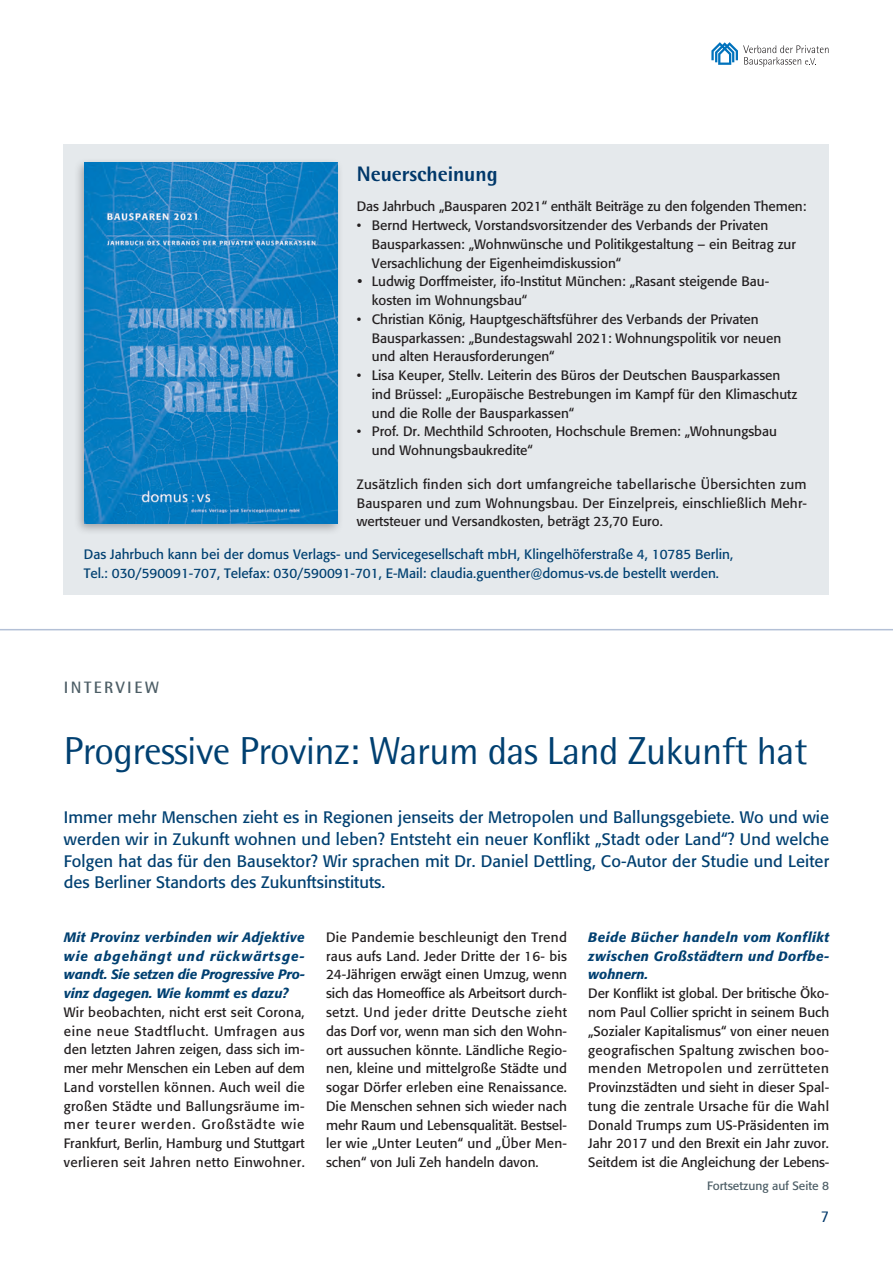
<style>
.page{position:relative;width:893px;height:1263px;background:#fff}
.page>*{position:absolute;margin:0;border:0;box-sizing:border-box;transform-origin:0 0}
.t1{font:39px "Rotis Semi Sans";letter-spacing:-.015em;color:#004071}
.t2{font:800 21px "Rotis Semi Sans";letter-spacing:-.005em;color:#00386a}
.t3{font:16.5px/21.8px "Formata";color:#004071;text-align:justify}
.t4{font:700 16.5px "Rotis Semi Sans";letter-spacing:.15em;color:#4d5e66}
.t5{font:16.5px "Rotis Semi Sans";color:#00386a}
.t6{font:13.5px/18.8px "Formata";color:#231f20}
.t7{font:13.5px/18.8px "Formata";color:#004071}
.t8{font:italic 500 13.5px/18.8px "Formata";color:#004071;text-align:justify}
.t9{font:12px "Formata";color:#4d5e66}
</style>
<div class="page">
<svg style="left:711px;top:42px;width:117px;height:25px"></svg>
<hr style="left:0;top:629px;width:893px;height:1px;background:#b3c0d6">
<div style="left:64px;top:144px;width:765px;height:451px;background:#e5e9ec"></div>
<div style="left:73px;top:158px;width:270px;height:377px;background:#231f20;opacity:.35"></div>
<img style="left:85px;top:163px;width:253px;height:360px">
<h2 class="t2" style="left:357px;top:160px;width:142px">Neuerscheinung</h2>
<p class="t6" style="left:357px;top:197px;width:451px">Das Jahrbuch „Bausparen 2021“ enthält Beiträge zu den folgenden Themen:</p>
<p class="t6" style="left:372px;top:216px;width:426px;text-indent:-15px">• Bernd Hertweck, Vorstandsvorsitzender des Verbands der Privaten<br>Bausparkassen: „Wohnwünsche und Politikgestaltung – ein Beitrag zur<br>Versachlichung der Eigenheimdiskussion“</p>
<p class="t6" style="left:372px;top:272px;width:398px;text-indent:-15px">• Ludwig Dorffmeister, ifo-Institut München: „Rasant steigende Bau&shy;kosten im Wohnungsbau“</p>
<p class="t6" style="left:372px;top:310px;width:411px;text-indent:-15px">• Christian König, Hauptgeschäftsführer des Verbands der Privaten<br>Bausparkassen: „Bundestagswahl 2021: Wohnungspolitik vor neuen und alten Herausforderungen“</p>
<p class="t6" style="left:372px;top:366px;width:427px;text-indent:-15px">• Lisa Keuper, Stellv. Leiterin des Büros der Deutschen Bausparkassen ind Brüssel: „Europäische Bestrebungen im Kampf für den Klimaschutz und die Rolle der Bausparkassen“</p>
<p class="t6" style="left:372px;top:422px;width:407px;text-indent:-15px">• Prof. Dr. Mechthild Schrooten, Hochschule Bremen: „Wohnungsbau und Wohnungsbaukredite“</p>
<p class="t6" style="left:357px;top:475px;width:452px;text-align:justify">Zusätzlich finden sich dort umfangreiche tabellarische Übersichten zum Bausparen und zum Wohnungsbau. Der Einzelpreis, einschließlich Mehr&shy;wertsteuer und Versandkosten, beträgt 23,70 Euro.</p>
<p class="t7" style="left:84px;top:545px;width:651px">Das Jahrbuch kann bei der domus Verlags- und Servicegesellschaft mbH, Klingelhöferstraße 4, 10785 Berlin,<br>Tel.: 030/590091-707, Telefax: 030/590091-701, E-Mail: claudia.guenther@domus-vs.de bestellt werden.</p>
<p class="t4" style="left:64px;top:677px;width:97px">INTERVIEW</p>
<h1 class="t1" style="left:64px;top:727px;width:745px">Progressive Provinz: Warum das Land Zukunft hat</h1>
<p class="t3" style="left:64px;top:806px;width:767px">Immer mehr Menschen zieht es in Regionen jenseits der Metropolen und Ballungsgebiete. Wo und wie werden wir in Zukunft wohnen und leben? Entsteht ein neuer Konflikt „Stadt oder Land“? Und welche Folgen hat das für den Bausektor? Wir sprachen mit Dr. Daniel Dettling, Co-Autor der Studie und Leiter des Berliner Standorts des Zukunftsinstituts.</p>
<p class="t8" style="left:64px;top:928px;width:243px">Mit Provinz verbinden wir Adjektive wie abgehängt und rückwärtsge&shy;wandt. Sie setzen die Progressive Pro&shy;vinz dagegen. Wie kommt es dazu?</p>
<p class="t6" style="left:64px;top:1003px;width:243px;text-align:justify">Wir beobachten, nicht erst seit Corona, eine neue Stadtflucht. Umfragen aus den letzten Jahren zeigen, dass sich im&shy;mer mehr Menschen ein Leben auf dem Land vorstellen können. Auch weil die großen Städte und Ballungsräume im&shy;mer teurer werden. Großstädte wie Frankfurt, Berlin, Hamburg und Stuttgart verlieren seit Jahren netto Einwohner.</p>
<p class="t6" style="left:326px;top:928px;width:243px;text-align:justify">Die Pandemie beschleunigt den Trend raus aufs Land. Jeder Dritte der 16- bis 24-Jährigen erwägt einen Umzug, wenn sich das Homeoffice als Arbeitsort durch&shy;setzt. Und jeder dritte Deutsche zieht das Dorf vor, wenn man sich den Wohn&shy;ort aussuchen könnte. Ländliche Regio&shy;nen, kleine und mittelgroße Städte und sogar Dörfer erleben eine Renaissance.<br>Die Menschen sehnen sich wieder nach mehr Raum und Lebensqualität. Bestsel&shy;ler wie „Unter Leuten“ und „Über Men&shy;schen“ von Juli Zeh handeln davon.</p>
<p class="t8" style="left:588px;top:928px;width:242px">Beide Bücher handeln vom Konflikt zwischen Großstädtern und Dorfbe&shy;wohnern.</p>
<p class="t6" style="left:588px;top:984px;width:243px;text-align:justify">Der Konflikt ist global. Der britische Öko&shy;nom Paul Collier spricht in seinem Buch „Sozialer Kapitalismus“ von einer neuen geografischen Spaltung zwischen boo&shy;menden Metropolen und zerrütteten Provinzstädten und sieht in dieser Spal&shy;tung die zentrale Ursache für die Wahl Donald Trumps zum US-Präsidenten im Jahr 2017 und den Brexit ein Jahr zuvor.<br>Seitdem ist die Angleichung der Lebens-</p>
<p class="t9" style="left:707px;top:1178px;width:124px">Fortsetzung auf Seite 8</p>
<p class="t5" style="left:821px;top:1207px;width:10px">7</p>
</div>
